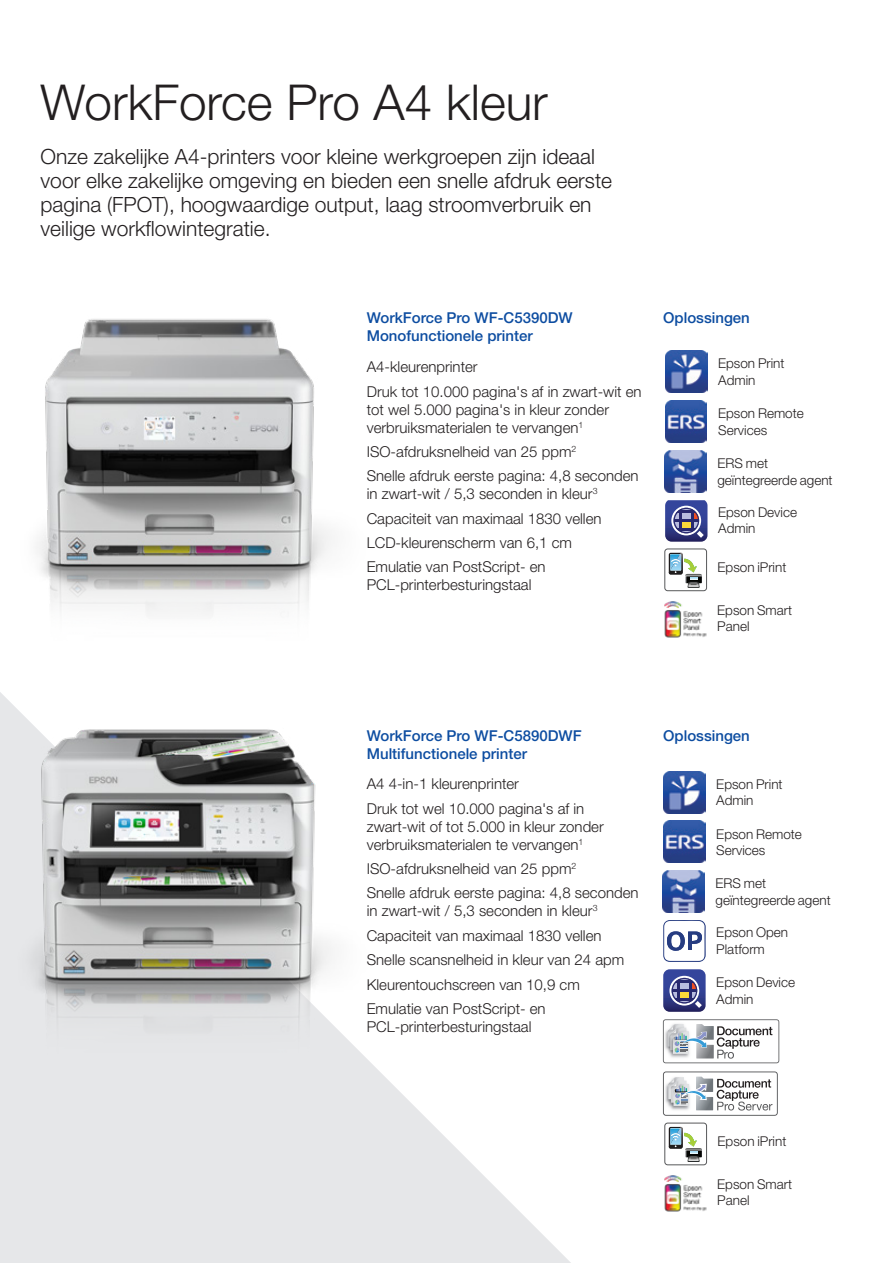
<style>
.page{position:relative;width:893px;height:1263px;background:#fff}
.page>*{position:absolute;margin:0;border:0;box-sizing:border-box;transform-origin:0 0}
.t1{font:300 49.5px "Helvetica Neue LT Pro";color:#231f20}
.t2{font:300 21px/24px "Helvetica Neue LT Pro";color:#231f20}
.t3{font:300 15px/18px "Helvetica Neue LT Pro";color:#231f20}
.t4{font:500 15px "Helvetica Neue LT Pro";color:#0d4da1}
.Product_features{font:300 13.5px/16.5px "Helvetica Neue LT Pro";color:#231f20}
</style>
<div class="page">
<svg style="left:0;top:692px;width:571px;height:571px;fill:#e6e7e9"></svg>
<img style="left:36px;top:319px;width:296px;height:296px">
<img style="left:665px;top:400px;width:42px;height:42px">
<svg style="left:665px;top:500px;width:42px;height:42px"></svg>
<img style="left:665px;top:350px;width:43px;height:43px">
<img style="left:664px;top:450px;width:42px;height:42px">
<img style="left:0;top:703px;width:402px;height:359px">
<svg style="left:663px;top:920px;width:43px;height:42px"></svg>
<img style="left:663px;top:821px;width:42px;height:42px">
<svg style="left:663px;top:969px;width:43px;height:43px"></svg>
<img style="left:663px;top:771px;width:43px;height:42px">
<img style="left:662px;top:870px;width:43px;height:42px">
<svg style="left:663px;top:1019px;width:116px;height:44px"></svg>
<svg style="left:663px;top:1071px;width:115px;height:45px"></svg>
<div style="left:664px;top:549px;width:43px;height:42px;border:1px solid #57585a;border-radius:3px"></div>
<svg style="left:669px;top:553px;width:33px;height:35px"></svg>
<div style="left:664px;top:1123px;width:43px;height:42px;border:1px solid #57585a;border-radius:3px"></div>
<svg style="left:669px;top:1127px;width:33px;height:35px"></svg>
<img style="left:664px;top:601px;width:42px;height:37px">
<img style="left:664px;top:1175px;width:42px;height:37px">
<p class="t1" style="left:41px;top:73px;width:509px">WorkForce Pro A4 kleur</p>
<p class="t2" style="left:41px;top:144px;width:573px">Onze zakelijke A4-printers voor kleine werkgroepen zijn ideaal voor elke zakelijke omgeving en bieden een snelle afdruk eerste pagina (FPOT), hoogwaardige output, laag stroomverbruik en veilige workflowintegratie.</p>
<p class="t4" style="left:367px;top:309px;width:207px">WorkForce Pro WF-C5390DW</p>
<p class="t4" style="left:663px;top:309px;width:88px">Oplossingen</p>
<p class="t4" style="left:367px;top:327px;width:167px">Monofunctionele printer</p>
<p class="t3" style="left:367px;top:357px;width:112px">A4-kleurenprinter</p>
<p class="t3" style="left:367px;top:382px;width:276px">Druk tot 10.000 pagina's af in zwart-wit en tot wel 5.000 pagina's in kleur zonder verbruiksmaterialen te vervangen<sup>1</sup></p>
<p class="t3" style="left:367px;top:442px;width:211px">ISO-afdruksnelheid van 25 ppm<sup>2</sup></p>
<p class="t3" style="left:367px;top:467px;width:273px">Snelle afdruk eerste pagina: 4,8 seconden in zwart-wit / 5,3 seconden in kleur<sup>3</sup></p>
<p class="t3" style="left:367px;top:509px;width:236px">Capaciteit van maximaal 1830 vellen</p>
<p class="t3" style="left:367px;top:533px;width:207px">LCD-kleurenscherm van 6,1 cm</p>
<p class="t3" style="left:367px;top:558px;width:180px">Emulatie van PostScript- en<br>PCL-printerbesturingstaal</p>
<p class="Product_features" style="left:718px;top:355px;width:68px">Epson Print<br>Admin</p>
<p class="Product_features" style="left:718px;top:405px;width:87px">Epson Remote<br>Services</p>
<p class="Product_features" style="left:717px;top:455px;width:117px">ERS met geïntegreerde agent</p>
<p class="Product_features" style="left:718px;top:503px;width:80px">Epson Device<br>Admin</p>
<p class="Product_features" style="left:718px;top:558px;width:70px">Epson iPrint</p>
<p class="Product_features" style="left:717px;top:601px;width:76px">Epson Smart<br>Panel</p>
<p class="t4" style="left:367px;top:726px;width:216px">WorkForce Pro WF-C5890DWF</p>
<p class="t4" style="left:663px;top:726px;width:88px">Oplossingen</p>
<p class="t4" style="left:367px;top:744px;width:162px">Multifunctionele printer</p>
<p class="t3" style="left:367px;top:775px;width:154px">A4 4-in-1 kleurenprinter</p>
<p class="t3" style="left:367px;top:799px;width:239px">Druk tot wel 10.000 pagina's af in zwart-wit of tot 5.000 in kleur zonder verbruiksmaterialen te vervangen<sup>1</sup></p>
<p class="t3" style="left:367px;top:859px;width:211px">ISO-afdruksnelheid van 25 ppm<sup>2</sup></p>
<p class="t3" style="left:367px;top:884px;width:273px">Snelle afdruk eerste pagina: 4,8 seconden in zwart-wit / 5,3 seconden in kleur<sup>3</sup></p>
<p class="t3" style="left:367px;top:926px;width:236px">Capaciteit van maximaal 1830 vellen</p>
<p class="t3" style="left:367px;top:950px;width:259px">Snelle scansnelheid in kleur van 24 apm</p>
<p class="t3" style="left:367px;top:975px;width:215px">Kleurentouchscreen van 10,9 cm</p>
<p class="t3" style="left:367px;top:999px;width:180px">Emulatie van PostScript- en<br>PCL-printerbesturingstaal</p>
<p class="Product_features" style="left:716px;top:775px;width:68px">Epson Print<br>Admin</p>
<p class="Product_features" style="left:716px;top:825px;width:87px">Epson Remote<br>Services</p>
<p class="Product_features" style="left:716px;top:875px;width:117px">ERS met geïntegreerde agent</p>
<p class="Product_features" style="left:716px;top:924px;width:73px">Epson Open<br>Platform</p>
<p class="Product_features" style="left:716px;top:974px;width:80px">Epson Device<br>Admin</p>
<p class="Product_features" style="left:718px;top:1132px;width:70px">Epson iPrint</p>
<p class="Product_features" style="left:717px;top:1175px;width:76px">Epson Smart<br>Panel</p>
</div>
